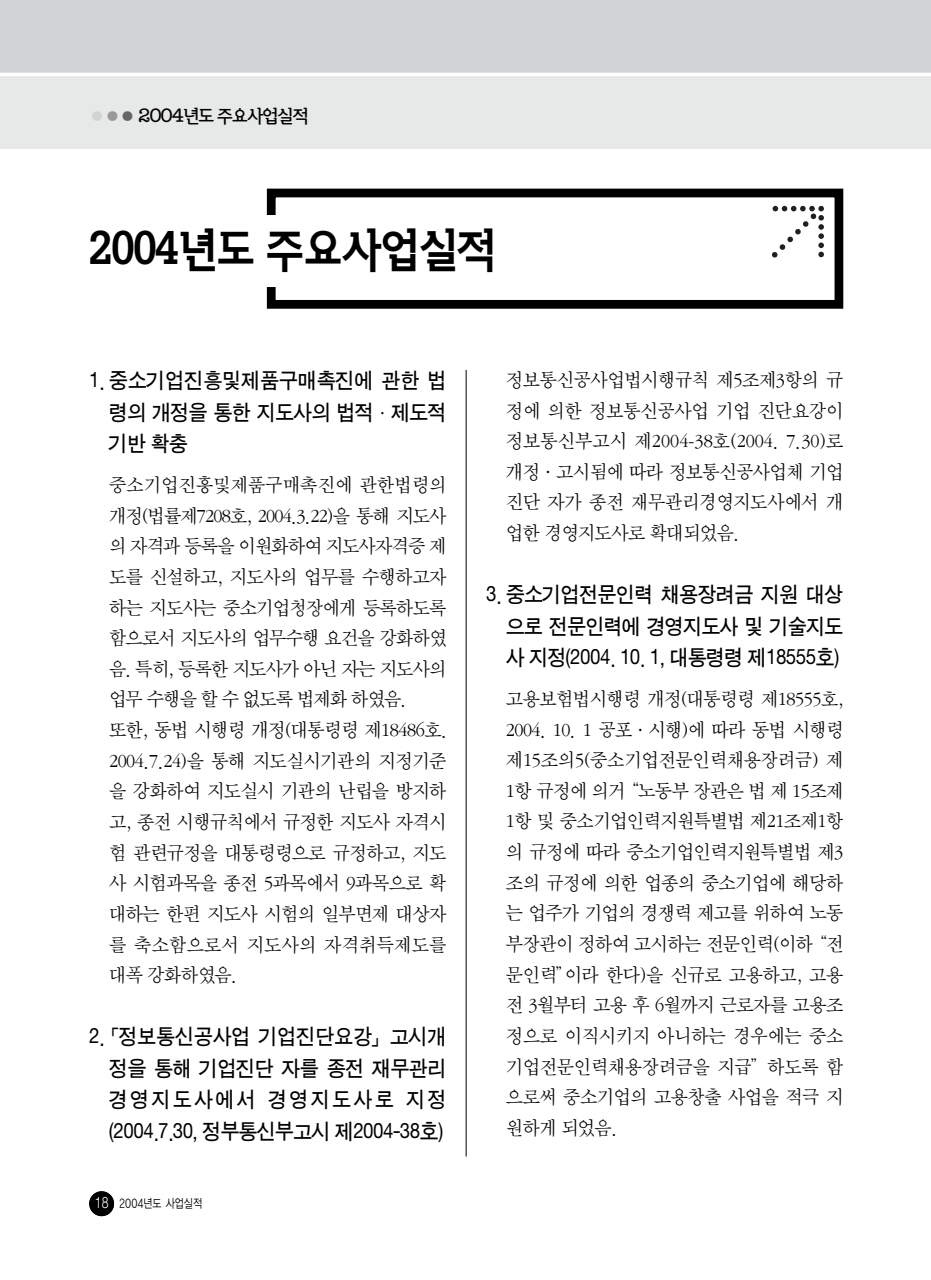
<style>
.page{position:relative;width:931px;height:1280px;background:#fff}
.page>*{position:absolute;margin:0;border:0;box-sizing:border-box;transform-origin:0 0}
.t1{font:49px "San Bk B";letter-spacing:-.025em;color:#000;scale:.95 1}
.t2{font:21.88px/31.5px "Sand Tg";letter-spacing:-.015em;color:#000;text-align:justify;scale:.95 1}
.t3{font:20.12px/30.6px "Sand Sm";letter-spacing:-.025em;color:#000;text-align:justify;scale:.95 1}
.t4{font:19.25px "San Ig M";letter-spacing:-.065em;color:#000}
.t5{font:12.25px "YGO12";letter-spacing:-.07em;color:#000;scale:.8 1}
.s1{color:#d1d3d4}
.s2{color:#999}
.s3{color:#666}
.s4{font-size:15.75px;color:#fff}
</style>
<div class="page">
<div style="left:0;top:0;width:931px;height:74px;background:#d1d3d4"></div>
<div style="left:0;top:74px;width:931px;height:75px;background:#e7e8e8"></div>
<hr style="left:0;top:73px;width:931px;height:3px;background:#fff">
<div style="left:89px;top:1191px;width:25px;height:24px;background:#000;border-radius:50%"></div>
<div style="left:267px;top:189px;width:576px;height:120px;border:9px solid #000"></div>
<div style="left:89px;top:215px;width:641px;height:71px;background:#fff"></div>
<svg style="left:772px;top:206px;width:52px;height:52px"></svg>
<hr style="left:466px;top:370px;width:1px;height:786px;background:#000">
<p class="t4" style="left:89px;top:108px;width:221px"><span class="s1">●</span><span class="s2">●</span><span class="s3">●</span> 2004년도 주요사업실적</p>
<p class="t4" style="left:217px;top:108px;width:63px">사업실적</p>
<h1 class="t1" style="left:89px;top:228px;width:430px">2004년도 주요사업실적</h1>
<p class="t2" style="left:109px;top:366px;width:357px;text-indent:-20px">1. 중소기업진흥및제품구매촉진에 관한 법 령의 개정을 통한 지도사의 법적·제도적 기반 확충</p>
<p class="t3" style="left:109px;top:470px;width:358px;text-align:left">중소기업진흥및제품구매촉진에 관한법령의 개정(법률제7208호, 2004.3.22)을 통해 지도사 의 자격과 등록을 이원화하여 지도사자격증 제 도를 신설하고, 지도사의 업무를 수행하고자 하는 지도사는 중소기업청장에게 등록하도록 함으로서 지도사의 업무수행 요건을 강화하였 음. 특히, 등록한 지도사가 아닌 자는 지도사의 업무 수행을 할 수 없도록 법제화 하였음. 또한, 동법 시행령 개정(대통령령 제18486호.<br>2004.7.24)을 통해 지도실시기관의 지정기준 을 강화하여 지도실시 기관의 난립을 방지하 고, 종전 시행규칙에서 규정한 지도사 자격시 험 관련규정을 대통령령으로 규정하고, 지도 사 시험과목을 종전 5과목에서 9과목으로 확 대하는 한편 지도사 시험의 일부면제 대상자 를 축소함으로서 지도사의 자격취득제도를 대폭 강화하였음.</p>
<p class="t2" style="left:109px;top:1022px;width:357px;text-indent:-20px">2. 「정보통신공사업 기업진단요강」고시개 정을 통해 기업진단 자를 종전 재무관리 경영지도사에서 경영지도사로 지정 (2004.7.30, 정부통신부고시 제2004-38호)</p>
<p class="t5" style="left:94px;top:1197px;width:137px"><span class="s4">18</span> 2004년도 사업실적</p>
<p class="t3" style="left:506px;top:366px;width:357px">정보통신공사업법시행규칙 제5조제3항의 규 정에 의한 정보통신공사업 기업 진단요강이 정보통신부고시 제2004-38호(2004. 7.30)로 개정·고시됨에 따라 정보통신공사업체 기업 진단 자가 종전 재무관리경영지도사에서 개 업한 경영지도사로 확대되었음.</p>
<p class="t2" style="left:506px;top:580px;width:357px;text-indent:-20px">3. 중소기업전문인력 채용장려금 지원 대상 으로 전문인력에 경영지도사 및 기술지도 사 지정(2004. 10. 1, 대통령령 제18555호)</p>
<p class="t3" style="left:506px;top:684px;width:357px">고용보험법시행령 개정(대통령령 제18555호, 2004. 10. 1 공포·시행)에 따라 동법 시행령 제15조의5(중소기업전문인력채용장려금) 제 1항 규정에 의거“노동부 장관은 법 제 15조제 1항 및 중소기업인력지원특별법 제21조제1항 의 규정에 따라 중소기업인력지원특별법 제3 조의 규정에 의한 업종의 중소기업에 해당하 는 업주가 기업의 경쟁력 제고를 위하여 노동 부장관이 정하여 고시하는 전문인력(이하“전 문인력”이라 한다)을 신규로 고용하고, 고용 전 3월부터 고용 후 6월까지 근로자를 고용조 정으로 이직시키지 아니하는 경우에는 중소 기업전문인력채용장려금을 지급”하도록 함 으로써 중소기업의 고용창출 사업을 적극 지 원하게 되었음.</p>
</div>
